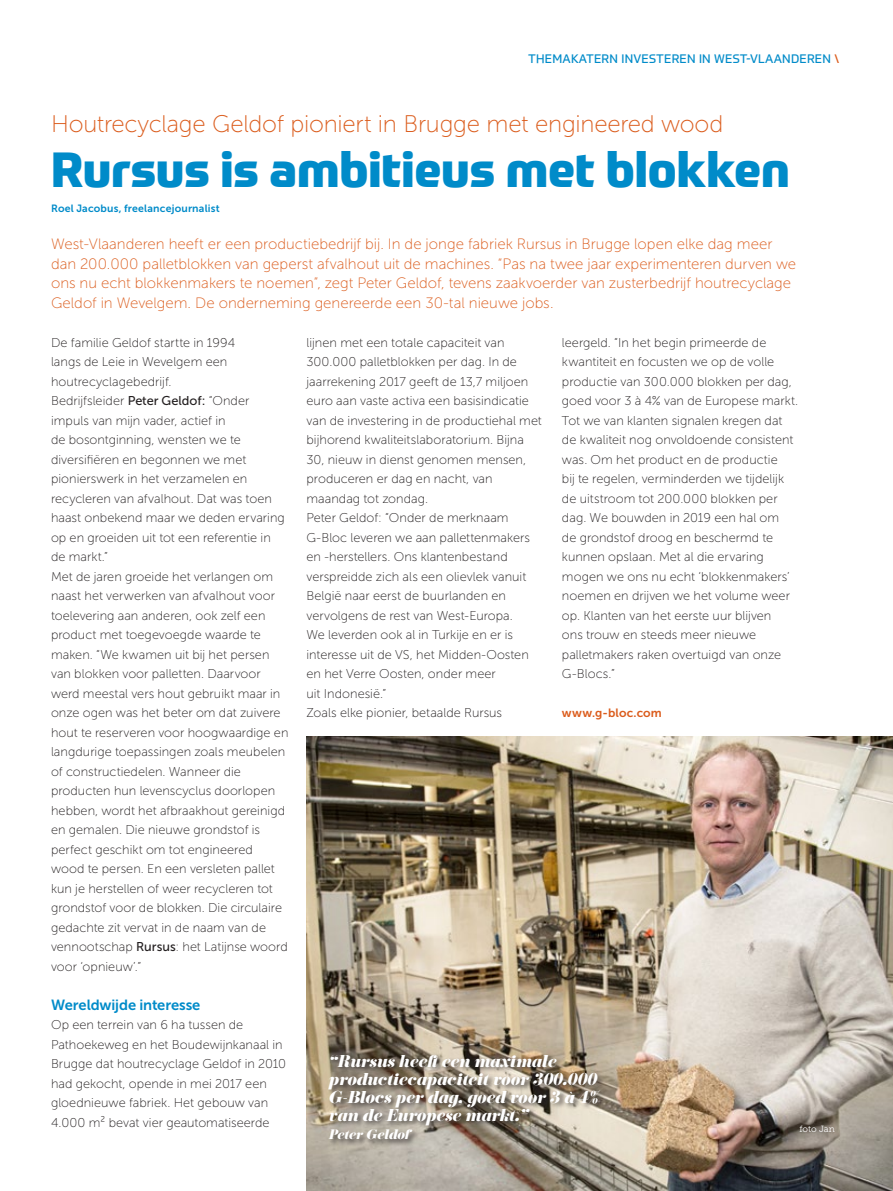
<style>
.page{position:relative;width:893px;height:1191px;background:#fff}
.page>*{position:absolute;margin:0;border:0;box-sizing:border-box;transform-origin:0 0}
._1__Titel_groet{font:800 48px "Prometo";letter-spacing:-.005em;color:#008bc9}
._3__Grote_intro{font:24px "Museo Sans 100";letter-spacing:-.01em;color:#db5c1c}
._4__Intro{font:15px/19.5px "Museo Sans 100";color:#db5c1c}
._8__Opsomming{font:italic 15px/18px "Eloquent JF Pro";color:#fff}
._6__Titel_in_body{font:14.7px "Museo Sans 700";letter-spacing:-.01em;color:#008bc9}
._5__Body{font:12.75px/19.5px "Museo Sans 100";color:#231f20}
.t1{font:12px "Prometo";letter-spacing:.02em;color:#008bc9}
._9__Website{font:12px "Museo Sans 700";letter-spacing:.015em;color:#db5c1c}
._8__Opsomming-2{font:italic 12px "Eloquent JF Pro";color:#fff}
._1__Titel_groet-2{font:10.5px "Museo Sans 700";letter-spacing:.015em;color:#008bc9}
._7__Foto_beschrijvin{font:9px "Museo Slab 300";color:#fff}
.s1{color:#db5c1c}
.s2{font-family:"Museo Sans 500"}
</style>
<div class="page">
<img style="left:306px;top:736px;width:587px;height:455px">
<div style="left:328px;top:1052px;width:279px;height:95px;background:#231f20;opacity:.7"></div>
<p class="t1" style="left:528px;top:52px;width:313px">THEMAKATERN INVESTEREN IN WEST-VLAANDEREN <span class="s1">\</span></p>
<p class="_3__Grote_intro" style="left:51px;top:111px;width:674px">Houtrecyclage Geldof pioniert in Brugge met engineered wood</p>
<p class="_1__Titel_groet" style="left:51px;top:139px;width:740px">Rursus is ambitieus met blokken</p>
<p class="_1__Titel_groet-2" style="left:51px;top:202px;width:170px">Roel Jacobus, freelancejournalist</p>
<p class="_4__Intro" style="left:51px;top:234px;width:747px">West-Vlaanderen heeft er een productiebedrijf bij. In de jonge fabriek Rursus in Brugge lopen elke dag meer dan 200.000 palletblokken van geperst afvalhout uit de machines. “Pas na twee jaar experimenteren durven we ons nu echt blokkenmakers te noemen”, zegt Peter Geldof, tevens zaakvoerder van zusterbedrijf houtrecyclage Geldof in Wevelgem. De onderneming genereerde een 30-tal nieuwe jobs.</p>
<p class="_5__Body" style="left:51px;top:333px;width:186px">De familie Geldof startte in 1994 langs de Leie in Wevelgem een houtrecyclagebedrijf.</p>
<p class="_5__Body" style="left:51px;top:391px;width:235px">Bedrijfsleider <span class="s2">Peter Geldof:</span> “Onder impuls van mijn vader, actief in<br>de bosontginning, wensten we te diversifiëren en begonnen we met pionierswerk in het verzamelen en recycleren van afvalhout. Dat was toen haast onbekend maar we deden ervaring op en groeiden uit tot een referentie in de markt.”</p>
<p class="_5__Body" style="left:51px;top:567px;width:239px">Met de jaren groeide het verlangen om naast het verwerken van afvalhout voor toelevering aan anderen, ook zelf een product met toegevoegde waarde te maken. “We kwamen uit bij het persen van blokken voor palletten. Daarvoor werd meestal vers hout gebruikt maar in onze ogen was het beter om dat zuivere hout te reserveren voor hoogwaardige en langdurige toepassingen zoals meubelen of constructiedelen. Wanneer die producten hun levenscyclus doorlopen hebben, wordt het afbraakhout gereinigd en gemalen. Die nieuwe grondstof is perfect geschikt om tot engineered wood te persen. En een versleten pallet kun je herstellen of weer recycleren tot grondstof voor de blokken. Die circulaire gedachte zit vervat in de naam van de vennootschap <span class="s2">Rursus</span>: het Latijnse woord voor ‘opnieuw’.”</p>
<p class="_6__Titel_in_body" style="left:51px;top:996px;width:151px">Wereldwijde interesse</p>
<p class="_5__Body" style="left:51px;top:1015px;width:237px">Op een terrein van 6 ha tussen de Pathoekeweg en het Boudewijnkanaal in Brugge dat houtrecyclage Geldof in 2010 had gekocht, opende in mei 2017 een gloednieuwe fabriek. Het gebouw van 4.000 m² bevat vier geautomatiseerde</p>
<p class="_5__Body" style="left:562px;top:333px;width:238px">leergeld. “In het begin primeerde de kwantiteit en focusten we op de volle productie van 300.000 blokken per dag, goed voor 3 à 4% van de Europese markt.<br>Tot we van klanten signalen kregen dat de kwaliteit nog onvoldoende consistent was. Om het product en de productie<br>bij te regelen, verminderden we tijdelijk de uitstroom tot 200.000 blokken per dag. We bouwden in 2019 een hal om<br>de grondstof droog en beschermd te kunnen opslaan. Met al die ervaring mogen we ons nu echt ‘blokkenmakers’ noemen en drijven we het volume weer op. Klanten van het eerste uur blijven<br>ons trouw en steeds meer nieuwe palletmakers raken overtuigd van onze G-Blocs.”</p>
<p class="_9__Website" style="left:562px;top:706px;width:101px">www.g-bloc.com</p>
<p class="_5__Body" style="left:306px;top:333px;width:237px">lijnen met een totale capaciteit van 300.000 palletblokken per dag. In de jaarrekening 2017 geeft de 13,7 miljoen euro aan vaste activa een basisindicatie van de investering in de productiehal met bijhorend kwaliteitslaboratorium. Bijna 30, nieuw in dienst genomen mensen, produceren er dag en nacht, van maandag tot zondag.</p>
<p class="_5__Body" style="left:306px;top:508px;width:225px">Peter Geldof: “Onder de merknaam G-Bloc leveren we aan pallettenmakers en -herstellers. Ons klantenbestand verspreidde zich als een olievlek vanuit België naar eerst de buurlanden en vervolgens de rest van West-Europa.<br>We leverden ook al in Turkije en er is interesse uit de VS, het Midden-Oosten en het Verre Oosten, onder meer<br>uit Indonesië.”</p>
<p class="_5__Body" style="left:306px;top:703px;width:197px">Zoals elke pionier, betaalde Rursus</p>
<p class="_8__Opsomming" style="left:328px;top:1052px;width:271px">“Rursus heeft een maximale productiecapaciteit voor 300.000<br>G-Blocs per dag, goed voor 3 à 4% van de Europese markt.”</p>
<p class="_8__Opsomming-2" style="left:328px;top:1128px;width:83px">Peter Geldof</p>
<p class="_7__Foto_beschrijvin" style="left:799px;top:1124px;width:37px">foto Jan</p>
</div>
